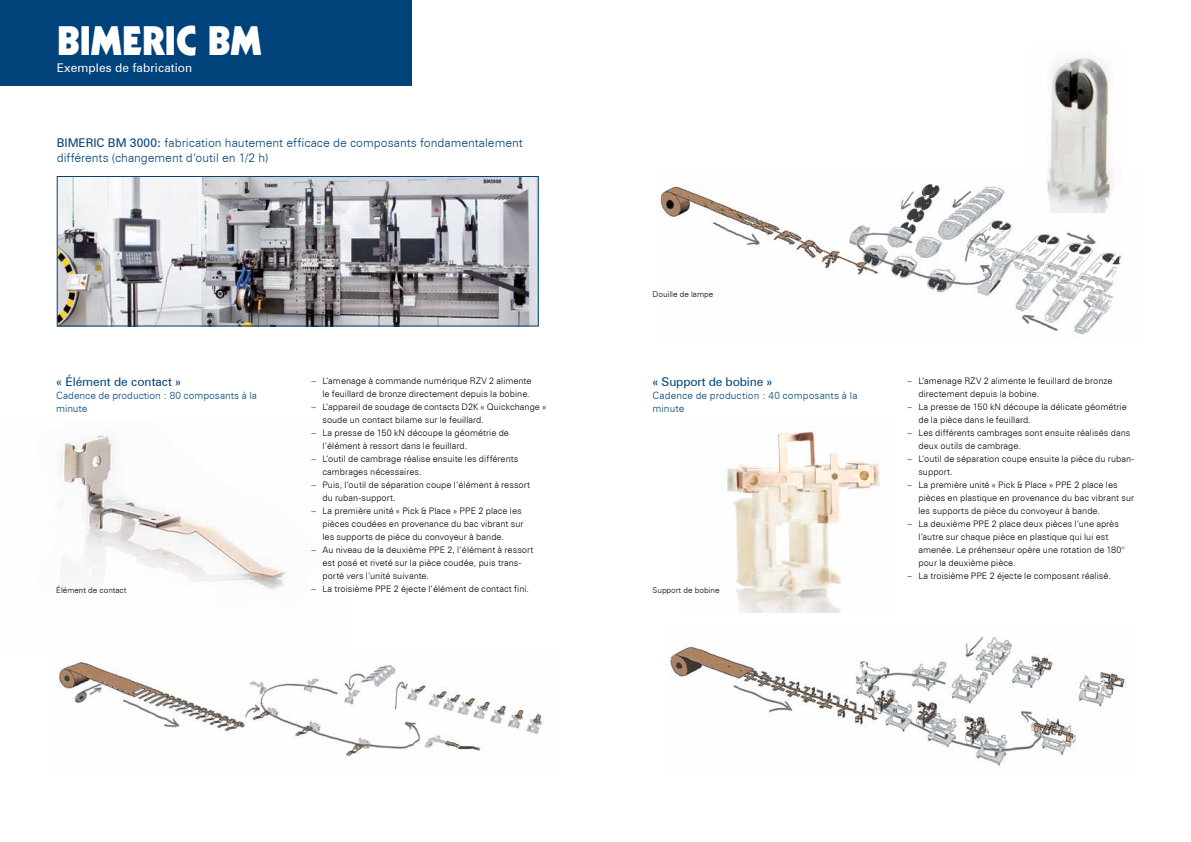
<style>
.page{position:relative;width:1191px;height:842px;background:#fff}
.page>*{position:absolute;margin:0;border:0;box-sizing:border-box;transform-origin:0 0}
.t1{font:900 40px "Kabel";color:#fff}
.t2{font:300 12px/15px "Zurich BT";color:#00427a}
.t3{font:12px "Zurich BT";color:#00427a}
.t4{font:12px "Zurich BT";letter-spacing:.01em;color:#fff}
.t5{font:300 10px/13px "Zurich BT";letter-spacing:.005em;color:#00427a}
.t6{font:300 9px/13px "Zurich BT";letter-spacing:.005em;color:#000}
.t7{font:300 8px "Zurich BT";color:#000}
.s1{font-weight:400}
</style>
<div class="page">
<div style="left:0;top:0;width:411px;height:85px;background:#00427a"></div>
<img style="left:658px;top:184px;width:465px;height:151px">
<img style="left:670px;top:636px;width:457px;height:131px">
<img style="left:51px;top:662px;width:491px;height:95px">
<img style="left:1030px;top:56px;width:90px;height:157px">
<img style="left:59px;top:178px;width:478px;height:146px">
<div style="left:57px;top:176px;width:482px;height:150px;border:1px solid #00427a"></div>
<img style="left:60px;top:434px;width:230px;height:156px">
<img style="left:725px;top:430px;width:155px;height:183px">
<h1 class="t1" style="left:57px;top:15px;width:21px">BIMERIC</h1>
<h1 class="t1" style="left:207px;top:15px;width:27px">BM</h1>
<h2 class="t4" style="left:57px;top:60px;width:137px">Exemples de fabrication</h2>
<h2 class="t2" style="left:57px;top:135px;width:467px"><span class="s1">BIMERIC BM 3000:</span> fabrication hautement efficace de composants fondamentalement différents (changement d‘outil en 1/2 h)</h2>
<h2 class="t3" style="left:56px;top:375px;width:126px">« Élément de contact »</h2>
<p class="t5" style="left:56px;top:389px;width:202px">Cadence de production : 80 composants à la minute</p>
<p class="t6" style="left:311px;top:374px;width:221px;text-align:right">– L‘amenage à commande numérique RZV 2 alimente le feuillard de bronze directement depuis la bobine.</p>
<p class="t6" style="left:322px;top:400px;width:225px;text-indent:-11px">– L‘appareil de soudage de contacts D2K « Quickchange » soude un contact bilame sur le feuillard.</p>
<p class="t6" style="left:322px;top:426px;width:188px;text-indent:-11px">– La presse de 150 kN découpe la géométrie de l‘élément à ressort dans le feuillard.</p>
<p class="t6" style="left:322px;top:452px;width:197px;text-indent:-11px">– L‘outil de cambrage réalise ensuite les différents cambrages nécessaires.</p>
<p class="t6" style="left:322px;top:478px;width:209px;text-indent:-11px">– Puis, l‘outil de séparation coupe l‘élément à ressort du ruban-support.</p>
<p class="t6" style="left:322px;top:504px;width:202px;text-indent:-11px">– La première unité « Pick &amp; Place » PPE 2 place les pièces coudées en provenance du bac vibrant sur les supports de pièce du convoyeur à bande.</p>
<p class="t6" style="left:322px;top:543px;width:212px;text-indent:-11px">– Au niveau de la deuxième PPE 2, l‘élément à ressort est posé et riveté sur la pièce coudée, puis trans&shy;porté vers l‘unité suivante.</p>
<p class="t7" style="left:56px;top:586px;width:72px">Élément de contact</p>
<p class="t6" style="left:311px;top:582px;width:219px">– La troisième PPE 2 éjecte l‘élément de contact fini.</p>
<p class="t7" style="left:652px;top:289px;width:62px">Douille de lampe</p>
<h2 class="t3" style="left:652px;top:375px;width:121px">« Support de bobine »</h2>
<p class="t5" style="left:652px;top:389px;width:206px">Cadence de production : 40 composants à la minute</p>
<p class="t7" style="left:652px;top:585px;width:68px">Support de bobine</p>
<p class="t6" style="left:918px;top:374px;width:195px;text-indent:-11px">– L‘amenage RZV 2 alimente le feuillard de bronze directement depuis la bobine.</p>
<p class="t6" style="left:918px;top:400px;width:210px;text-indent:-11px">– La presse de 150 kN découpe la délicate géométrie de la pièce dans le feuillard.</p>
<p class="t6" style="left:918px;top:426px;width:213px;text-indent:-11px">– Les différents cambrages sont ensuite réalisés dans deux outils de cambrage.</p>
<p class="t6" style="left:918px;top:452px;width:217px;text-indent:-11px">– L‘outil de séparation coupe ensuite la pièce du ruban&shy;support.</p>
<p class="t6" style="left:918px;top:478px;width:217px;text-indent:-11px">– La première unité « Pick &amp; Place » PPE 2 place les pièces en plastique en provenance du bac vibrant sur les supports de pièce du convoyeur à bande.</p>
<p class="t6" style="left:918px;top:517px;width:208px;text-indent:-11px">– La deuxième PPE 2 place deux pièces l‘une après l‘autre sur chaque pièce en plastique qui lui est amenée. Le préhenseur opère une rotation de 180° pour la deuxième pièce.</p>
<p class="t6" style="left:907px;top:569px;width:205px">– La troisième PPE 2 éjecte le composant réalisé.</p>
</div>
